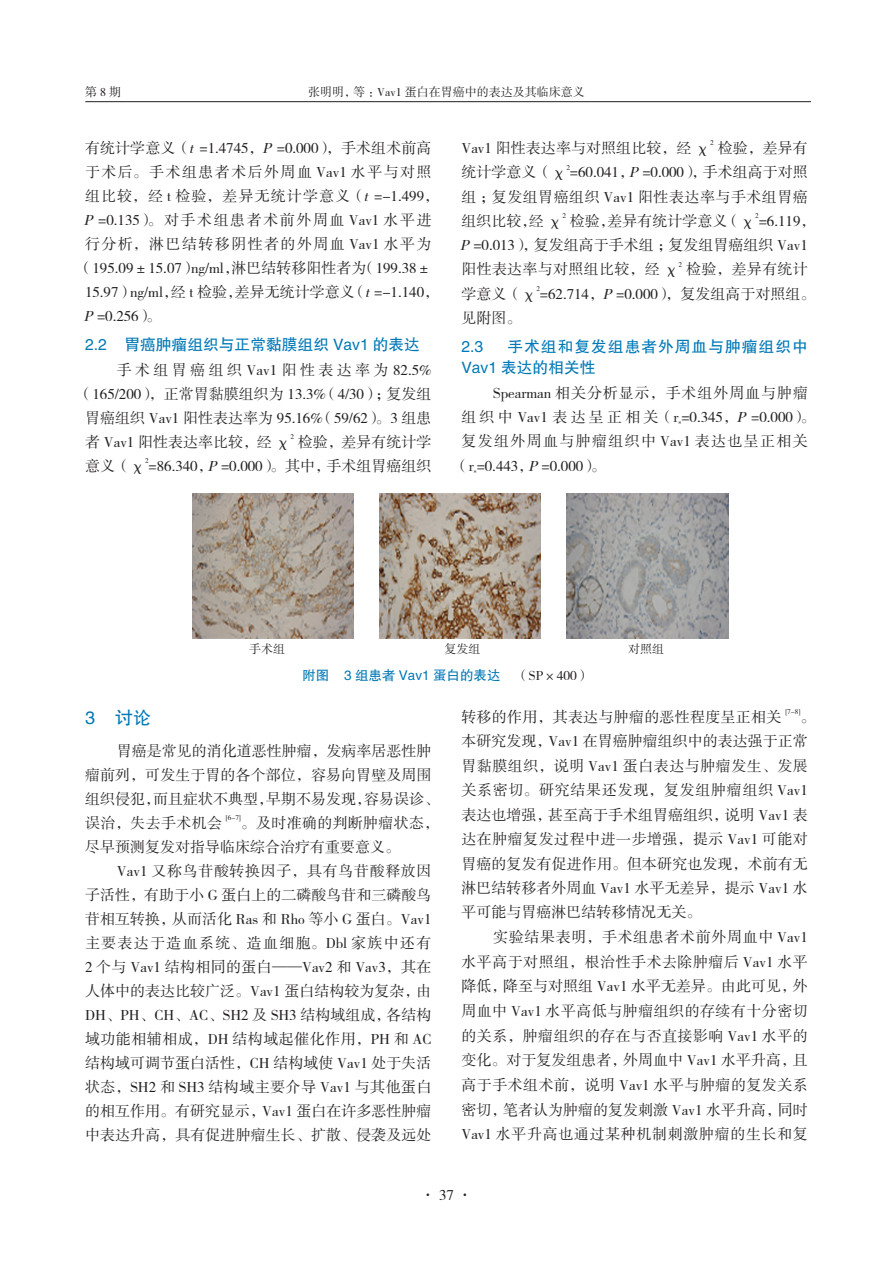
<style>
.page{position:relative;width:893px;height:1263px;background:#fff}
.page>*{position:absolute;margin:0;border:0;box-sizing:border-box;transform-origin:0 0}
._1标题{font:18px "FZHTK GBK1 0";color:#0078b6}
._2标题{font:15.75px/21.1px "FZHTK GBK1 0";letter-spacing:.065em;color:#0078b6}
._2标题-2{font:15.75px "FZHTK GBK1 0";color:#0078b6}
.全文段路样式{font:15px/24px "FZSSK GBK1 0";color:#231f20}
.全文段路样式-2{font:15px "FZSSK GBK1 0";letter-spacing:.105em;color:#231f20}
.全文段路样式-3{font:15px "FZSSK GBK1 0";letter-spacing:.095em;color:#231f20}
.全文段路样式-4{font:15px/24.3px "FZSSK GBK1 0";letter-spacing:.03em;color:#231f20}
.全文段路样式-5{font:15px "FZSSK GBK1 0";letter-spacing:.07em;color:#231f20}
.全文段路样式-6{font:15px "FZSSK GBK1 0";letter-spacing:.06em;color:#231f20}
.全文段路样式-7{font:15px "FZSSK GBK1 0";letter-spacing:.09em;color:#231f20}
.全文段路样式-8{font:15px "FZSSK GBK1 0";letter-spacing:.225em;color:#231f20}
.全文段路样式-9{font:15px "FZSSK GBK1 0";letter-spacing:.02em;color:#231f20}
._4中文标题_1{font:13.5px "FZHTK GBK1 0";color:#0078b6}
.书眉{font:12px "FZSSK GBK1 0";color:#231f20}
.表注_正文{font:12px "FZSSK GBK1 0";color:#231f20}
.全文段路样式-10{font:7.2px "FZSSK GBK1 0";color:#231f20}
.s1{font-style:italic}
.s2{font-family:"FZSSK GBK1 0";color:#231f20}
</style>
<div class="page">
<hr style="left:85px;top:101px;width:726px;height:1px;background:#231f20">
<img style="left:192px;top:494px;width:162px;height:144px">
<img style="left:379px;top:494px;width:162px;height:144px">
<img style="left:566px;top:494px;width:162px;height:144px">
<p class="书眉" style="left:85px;top:85px;width:37px">第8期</p>
<p class="书眉" style="left:308px;top:86px;width:278px">张明明，等：Vav1 蛋白在胃癌中的表达及其临床意义</p>
<p class="全文段路样式" style="left:85px;top:137px;width:348px">有统计学意义（<span class="s1">t</span> =1.4745，<span class="s1">P</span> =0.000），手术组术前高</p>
<p class="全文段路样式-3" style="left:85px;top:164px;width:348px">于术后。手术组患者术后外周血 Vav1 水平与对照</p>
<p class="全文段路样式-5" style="left:85px;top:188px;width:356px">组比较，经 t 检验，差异无统计学意义（<span class="s1">t</span>=-1.499，</p>
<p class="全文段路样式-2" style="left:84px;top:212px;width:349px"><span class="s1">P</span>=0.135）。对手术组患者术前外周血 Vav1 水平进</p>
<p class="全文段路样式-3" style="left:85px;top:236px;width:348px">行分析，淋巴结转移阴性者的外周血 Vav1 水平为</p>
<p class="全文段路样式" style="left:78px;top:257px;width:356px">（195.09±15.07）ng/ml，淋巴结转移阳性者为（199.38±</p>
<p class="全文段路样式" style="left:85px;top:281px;width:356px">15.97）ng/ml，经 t 检验，差异无统计学意义（<span class="s1">t</span>=-1.140，</p>
<p class="全文段路样式" style="left:84px;top:305px;width:79px"><span class="s1">P</span>=0.256）。</p>
<p class="_2标题-2" style="left:85px;top:336px;width:336px">2.2 胃癌肿瘤组织与正常黏膜组织 Vav1 的表达</p>
<p class="全文段路样式-8" style="left:117px;top:362px;width:316px">手术组胃癌组织Vav1阳性表达率为82.5%</p>
<p class="全文段路样式" style="left:78px;top:383px;width:356px">（165/200），正常胃黏膜组织为 13.3%（4/30）；复发组</p>
<p class="全文段路样式" style="left:85px;top:407px;width:348px">胃癌组织 Vav1 阳性表达率为 95.16%（59/62）。3 组患</p>
<p class="全文段路样式" style="left:85px;top:431px;width:207px">者 Vav1 阳性表达率比较，经 χ</p>
<p class="全文段路样式-10" style="left:291px;top:433px;width:5px">2</p>
<p class="全文段路样式" style="left:85px;top:431px;width:348px;text-align:right">检验，差异有统计学<br>意义（χ =86.340，<span class="s1">P</span>=0.000）。其中，手术组胃癌组织</p>
<p class="全文段路样式-10" style="left:145px;top:457px;width:5px">2</p>
<p class="全文段路样式" style="left:461px;top:137px;width:250px">Vav1 阳性表达率与对照组比较，经 χ</p>
<p class="全文段路样式-10" style="left:710px;top:139px;width:5px">2</p>
<p class="全文段路样式" style="left:461px;top:137px;width:348px;text-align:right">检验，差异有<br>统计学意义（χ =60.041，<span class="s1">P</span>=0.000），手术组高于对照</p>
<p class="全文段路样式-10" style="left:566px;top:163px;width:5px">2</p>
<p class="全文段路样式-4" style="left:461px;top:185px;width:348px">组；复发组胃癌组织 Vav1 阳性表达率与手术组胃癌组织比较，经 χ</p>
<p class="全文段路样式-10" style="left:755px;top:212px;width:5px">2</p>
<p class="全文段路样式" style="left:460px;top:234px;width:349px"><span class="s1">P</span>=0.013），复发组高于手术组；复发组胃癌组织 Vav1阳性表达率与对照组比较，经 χ</p>
<p class="全文段路样式-10" style="left:563px;top:212px;width:5px">2</p>
<p class="全文段路样式" style="left:570px;top:210px;width:247px">检验，差异有统计学意义（χ =6.119，</p>
<p class="全文段路样式-10" style="left:679px;top:260px;width:5px">2</p>
<p class="全文段路样式" style="left:461px;top:258px;width:356px;text-indent:225px">检验，差异有统计学意义（χ =62.714，<span class="s1">P</span>=0.000），复发组高于对照组。</p>
<p class="全文段路样式-10" style="left:536px;top:285px;width:5px">2</p>
<p class="全文段路样式" style="left:461px;top:306px;width:61px">见附图。</p>
<p class="_2标题-2" style="left:461px;top:338px;width:23px">2.3</p>
<p class="_2标题" style="left:461px;top:336px;width:348px;text-indent:46px">手术组和复发组患者外周血与肿瘤组织中<br>Vav1 表达的相关性</p>
<p class="全文段路样式-6" style="left:493px;top:385px;width:316px">Spearman 相关分析显示，手术组外周血与肿瘤</p>
<p class="全文段路样式-2" style="left:461px;top:409px;width:356px">组织中 Vav1 表达呈正相关（r<sub>s</sub>=0.345，<span class="s1">P</span> =0.000）。</p>
<p class="全文段路样式-7" style="left:461px;top:433px;width:348px">复发组外周血与肿瘤组织中 Vav1 表达也呈正相关</p>
<p class="全文段路样式" style="left:454px;top:454px;width:153px">（r<sub>s</sub>=0.443，<span class="s1">P</span>=0.000）。</p>
<p class="表注_正文" style="left:249px;top:642px;width:37px">手术组</p>
<p class="表注_正文" style="left:445px;top:642px;width:37px">复发组</p>
<p class="表注_正文" style="left:628px;top:642px;width:38px">对照组</p>
<p class="_4中文标题_1" style="left:302px;top:667px;width:290px">附图 3 组患者 Vav1 蛋白的表达 <span class="s2">（SP×400）</span></p>
<p class="_1标题" style="left:85px;top:708px;width:67px">3 讨论</p>
<p class="全文段路样式" style="left:85px;top:739px;width:356px;text-indent:32px">胃癌是常见的消化道恶性肿瘤，发病率居恶性肿瘤前列，可发生于胃的各个部位，容易向胃壁及周围组织侵犯，而且症状不典型，早期不易发现，容易误诊、误治，失去手术机会</p>
<p class="全文段路样式-10" style="left:226px;top:813px;width:17px">[6-7]</p>
<p class="全文段路样式" style="left:85px;top:811px;width:356px;text-indent:156px">。及时准确的判断肿瘤状态，尽早预测复发对指导临床综合治疗有重要意义。</p>
<p class="全文段路样式" style="left:85px;top:859px;width:348px;text-align:justify;text-indent:32px">Vav1 又称鸟苷酸转换因子，具有鸟苷酸释放因子活性，有助于小 G 蛋白上的二磷酸鸟苷和三磷酸鸟苷相互转换，从而活化 Ras 和 Rho 等小 G 蛋白。Vav1主要表达于造血系统、造血细胞。Dbl 家族中还有2 个与 Vav1 结构相同的蛋白——Vav2 和 Vav3，其在人体中的表达比较广泛。Vav1 蛋白结构较为复杂，由DH、PH、CH、AC、SH2 及 SH3 结构域组成，各结构域功能相辅相成，DH 结构域起催化作用，PH 和 AC结构域可调节蛋白活性，CH 结构域使 Vav1 处于失活状态，SH2 和 SH3 结构域主要介导 Vav1 与其他蛋白的相互作用。有研究显示，Vav1 蛋白在许多恶性肿瘤中表达升高，具有促进肿瘤生长、扩散、侵袭及远处</p>
<p class="全文段路样式-9" style="left:461px;top:709px;width:322px">转移的作用，其表达与肿瘤的恶性程度呈正相关</p>
<p class="全文段路样式-10" style="left:785px;top:708px;width:17px">[7-8]</p>
<p class="全文段路样式" style="left:461px;top:705px;width:356px;line-height:24.5px;text-indent:339px">。本研究发现，Vav1 在胃癌肿瘤组织中的表达强于正常胃黏膜组织，说明 Vav1 蛋白表达与肿瘤发生、发展关系密切。研究结果还发现，复发组肿瘤组织 Vav1表达也增强，甚至高于手术组胃癌组织，说明 Vav1 表达在肿瘤复发过程中进一步增强，提示 Vav1 可能对胃癌的复发有促进作用。但本研究也发现，术前有无淋巴结转移者外周血 Vav1 水平无差异，提示 Vav1 水平可能与胃癌淋巴结转移情况无关。</p>
<p class="全文段路样式" style="left:461px;top:925px;width:348px;line-height:24.6px;text-align:justify;text-indent:32px">实验结果表明，手术组患者术前外周血中 Vav1水平高于对照组，根治性手术去除肿瘤后 Vav1 水平降低，降至与对照组 Vav1 水平无差异。由此可见，外周血中 Vav1 水平高低与肿瘤组织的存续有十分密切的关系，肿瘤组织的存在与否直接影响 Vav1 水平的变化。对于复发组患者，外周血中 Vav1 水平升高，且高于手术组术前，说明 Vav1 水平与肿瘤的复发关系密切，笔者认为肿瘤的复发刺激 Vav1 水平升高，同时Vav1 水平升高也通过某种机制刺激肿瘤的生长和复</p>
<p class="全文段路样式" style="left:420px;top:1183px;width:54px">· 37 ·</p>
</div>
